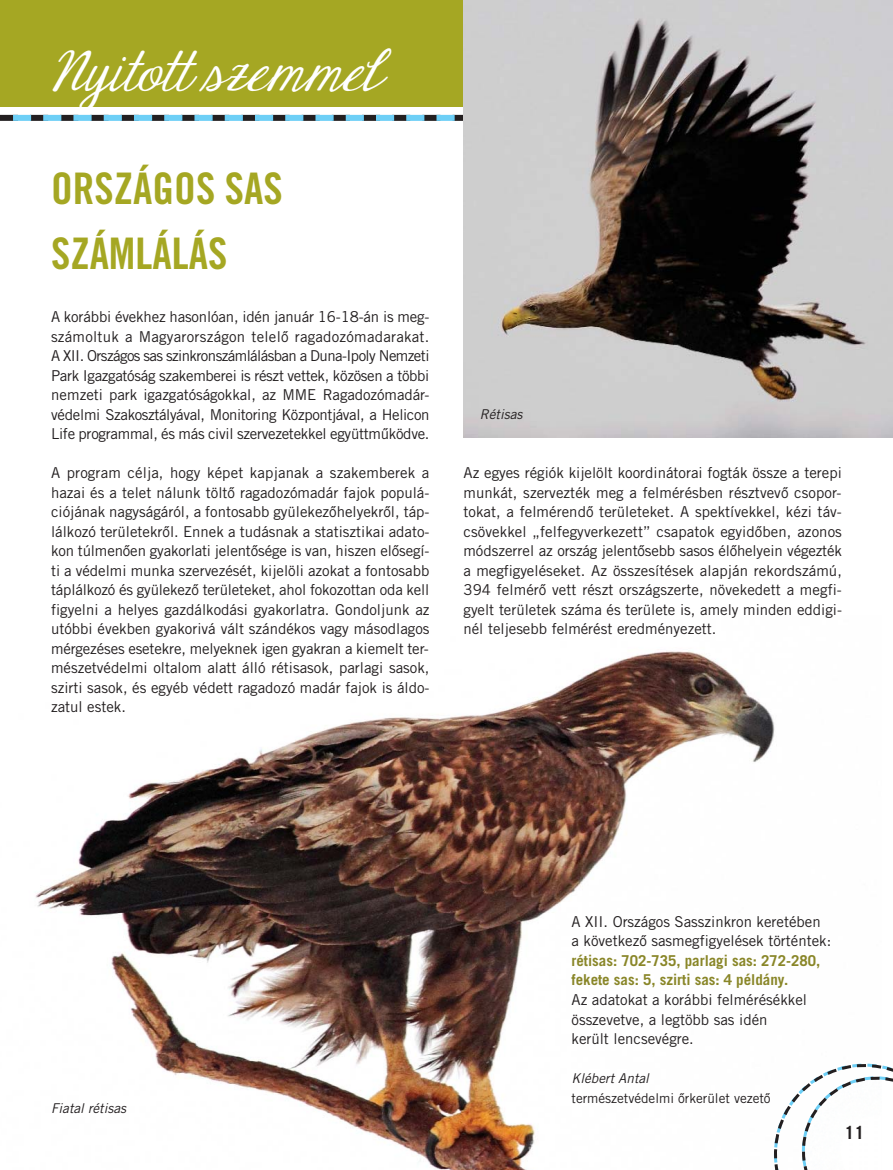
<style>
.page{position:relative;width:893px;height:1170px;background:#fff}
.page>*{position:absolute;margin:0;border:0;box-sizing:border-box;transform-origin:0 0}
.t1{font:italic 46.5px "Janda Elegant Handwriting";color:#fff}
.t2{font:700 43.5px/64.5px "Trade Gothic M Con";color:#a5a723}
.t3{font:700 18px "Trade Gothic M";color:#231f20}
.t4{font:15px/19.5px "Trade Gothic M";color:#231f20;text-align:justify}
.t5{font:700 15px/19.5px "Trade Gothic M";color:#898628}
.t6{font:italic 13.5px "Trade Gothic M";color:#231f20}
.t7{font:13.5px "Trade Gothic M";color:#231f20}
</style>
<div class="page">
<img style="left:35px;top:651px;width:740px;height:518px">
<div style="left:0;top:115px;width:18px;height:6px;background:#231f20"></div>
<svg style="left:31px;top:115px;width:432px;height:6px;background:#51889f"></svg>
<div style="left:13px;top:115px;width:18px;height:6px;background:#6dcff6"></div>
<svg style="left:770px;top:1059px;width:123px;height:110px"></svg>
<div style="left:0;top:0;width:893px;height:106px;background:#a5a723"></div>
<img style="left:463px;top:0;width:430px;height:437px">
<h1 class="t1" style="left:51px;top:48px;width:330px">Nyitott szemmel</h1>
<h2 class="t2" style="left:51px;top:160px;width:233px">ORSZÁGOS SAS<br>SZÁMLÁLÁS</h2>
<p class="t4" style="left:51px;top:308px;width:380px">A korábbi évekhez hasonlóan, idén január 16-18-án is meg&shy;számoltuk a Magyarországon telelő ragadozómadarakat.<br>A XII. Országos sas szinkronszámlálásban a Duna-Ipoly Nemzeti Park Igazgatóság szakemberei is részt vettek, közösen a többi nemzeti park igazgatóságokkal, az MME Ragadozómadár&shy;védelmi Szakosztályával, Monitoring Központjával, a Helicon Life programmal, és más civil szervezetekkel együttműködve.</p>
<p class="t4" style="left:51px;top:464px;width:380px">A program célja, hogy képet kapjanak a szakemberek a hazai és a telet nálunk töltő ragadozómadár fajok populá&shy;ciójának nagyságáról, a fontosabb gyülekezőhelyekről, táp&shy;lálkozó területekről. Ennek a tudásnak a statisztikai adato&shy;kon túlmenően gyakorlati jelentősége is van, hiszen elősegí&shy;ti a védelmi munka szervezését, kijelöli azokat a fontosabb táplálkozó és gyülekező területeket, ahol fokozottan oda kell figyelni a helyes gazdálkodási gyakorlatra. Gondoljunk az utóbbi években gyakorivá vált szándékos vagy másodlagos mérgezéses esetekre, melyeknek igen gyakran a kiemelt ter&shy;mészetvédelmi oltalom alatt álló rétisasok, parlagi sasok, szirti sasok, és egyéb védett ragadozó madár fajok is áldo&shy;zatul estek.</p>
<p class="t4" style="left:463px;top:464px;width:380px">Az egyes régiók kijelölt koordinátorai fogták össze a terepi munkát, szervezték meg a felmérésben résztvevő csopor&shy;tokat, a felmérendő területeket. A spektívekkel, kézi táv&shy;csövekkel „felfegyverkezett” csapatok egyidőben, azonos módszerrel az ország jelentősebb sasos élőhelyein végezték a megfigyeléseket. Az összesítések alapján rekordszámú, 394 felmérő vett részt országszerte, növekedett a megfi&shy;gyelt területek száma és területe is, amely minden eddigi&shy;nél teljesebb felmérést eredményezett.</p>
<p class="t6" style="left:480px;top:409px;width:47px">Rétisas</p>
<p class="t6" style="left:51px;top:1103px;width:79px">Fiatal rétisas</p>
<p class="t4" style="left:571px;top:913px;width:261px">A XII. Országos Sasszinkron keretében a következő sasmegfigyelések történtek:</p>
<p class="t5" style="left:571px;top:952px;width:250px">rétisas: 702-735, parlagi sas: 272-280, fekete sas: 5, szirti sas: 4 példány.</p>
<p class="t4" style="left:571px;top:991px;width:237px;text-align:left">Az adatokat a korábbi felmérésékkel összevetve, a legtöbb sas idén került lencsevégre.</p>
<p class="t6" style="left:571px;top:1073px;width:82px">Klébert Antal</p>
<p class="t7" style="left:571px;top:1092px;width:201px">természetvédelmi őrkerület vezető</p>
<p class="t3" style="left:844px;top:1125px;width:21px">11</p>
</div>
